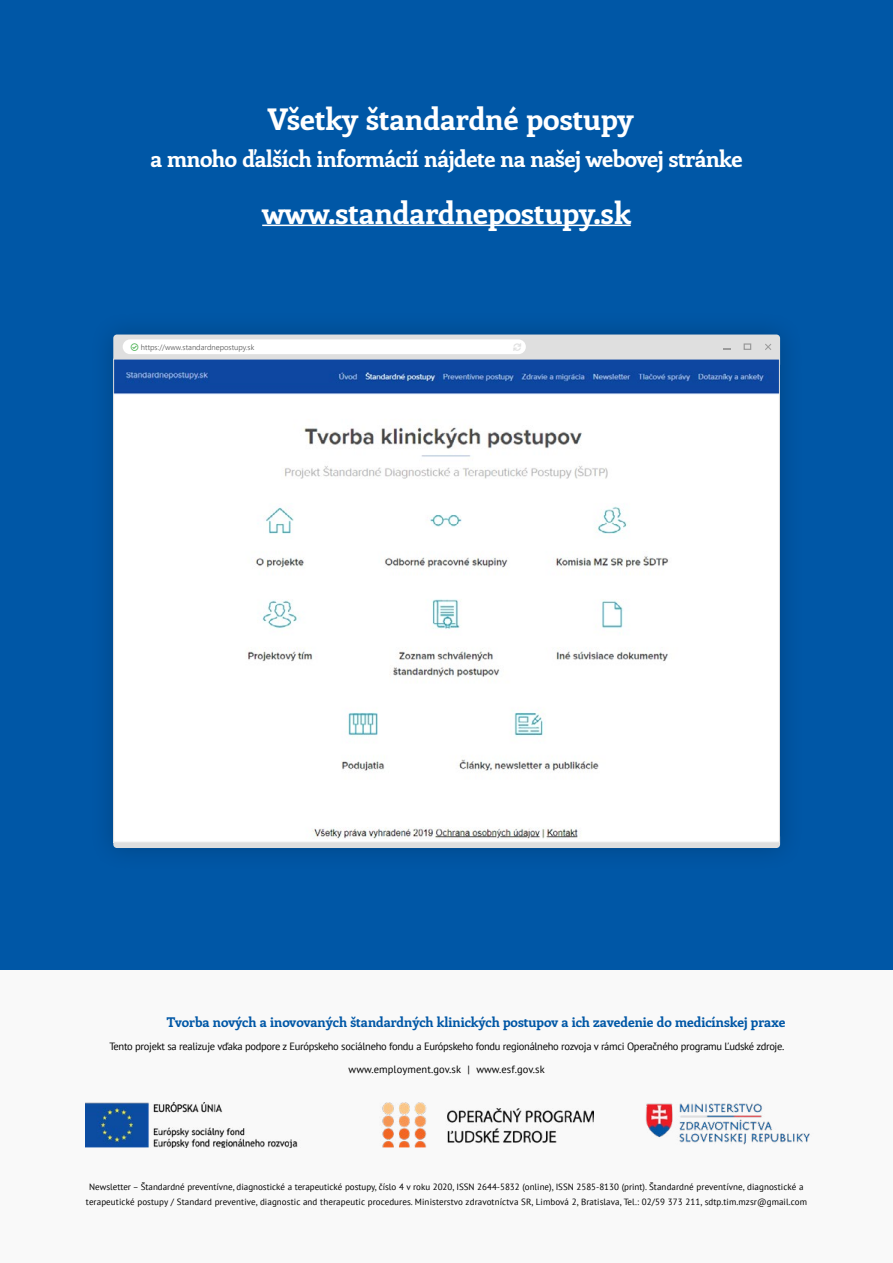
<style>
.page{position:relative;width:893px;height:1263px;background:#fff}
.page>*{position:absolute;margin:0;border:0;box-sizing:border-box;transform-origin:0 0}
.t1{font:700 30px "Enriqueta";color:#fff}
.t2{font:700 22.5px "Enriqueta";letter-spacing:-.02em;color:#fff}
.t3{font:700 13.5px "Enriqueta";color:#0057a6}
.t4{font:10.5px/23px "PT Sans";letter-spacing:-.03em;color:#000;text-align:center}
.t5{font:9px/15px "PT Sans";letter-spacing:.01em;color:#000;text-align:center}
.t6{font:300 7.65px "Segoe UI";color:#525252}
</style>
<div class="page">
<div style="left:0;top:0;width:893px;height:969px;background:#0057a6"></div>
<div style="left:89px;top:311px;width:715px;height:561px;background:#0054a1"></div>
<div style="left:113px;top:334px;width:667px;height:34px;background:#dfdfdf;border-radius:4px"></div>
<svg style="left:113px;top:833px;width:667px;height:15px;background:#e3e3e3"></svg>
<img style="left:115px;top:361px;width:663px;height:480px">
<svg style="left:765px;top:344px;width:6px;height:6px"></svg>
<div style="left:123px;top:339px;width:403px;height:15px;background:#fff;border-radius:7px"></div>
<div style="left:0;top:970px;width:893px;height:293px;background:#f9f9f9"></div>
<img style="left:645px;top:1103px;width:165px;height:42px">
<img style="left:85px;top:1103px;width:509px;height:44px">
<hr style="left:262px;top:225px;width:369px;height:1px;background:#fff">
<h1 class="t1" style="left:267px;top:99px;width:367px">Všetky štandardné postupy</h1>
<h2 class="t2" style="left:150px;top:143px;width:594px">a mnoho ďalších informácií nájdete na našej webovej stránke</h2>
<h1 class="t1" style="left:262px;top:192px;width:370px">www.standardnepostupy.sk</h1>
<p class="t6" style="left:141px;top:340px;width:115px">https://www.standardnepostupy.sk</p>
<h3 class="t3" style="left:167px;top:1013px;width:620px">Tvorba nových a inovovaných štandardných klinických postupov a ich zavedenie do medicínskej praxe</h3>
<p class="t4" style="left:109px;top:1034px;width:676px">Tento projekt sa realizuje vďaka podpore z Európskeho sociálneho fondu a Európskeho fondu regionálneho rozvoja v rámci Operačného programu Ľudské zdroje. www.employment.gov.sk | www.esf.gov.sk</p>
<p class="t5" style="left:86px;top:1179px;width:723px">Newsletter – Štandardné preventívne, diagnostické a terapeutické postupy, číslo 4 v roku 2020, ISSN 2644-5832 (online), ISSN 2585-8130 (print). Štandardné preventívne, diagnostické a terapeutické postupy / Standard preventive, diagnostic and therapeutic procedures. Ministerstvo zdravotníctva SR, Limbová 2, Bratislava, Tel.: 02/59 373 211, sdtp.tim.mzsr@gmail.com</p>
</div>
